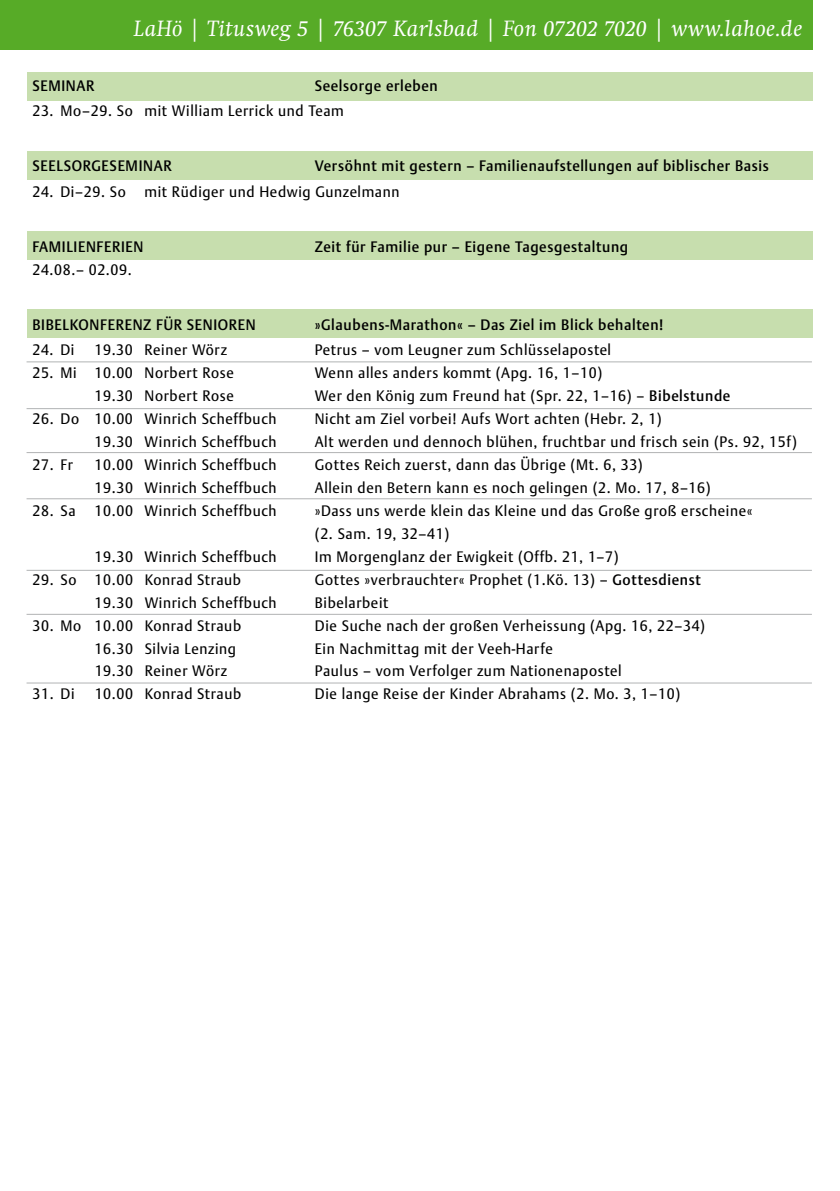
<style>
.page{position:relative;width:840px;height:1191px;background:#fff}
.page>*{position:absolute;margin:0;border:0;box-sizing:border-box;transform-origin:0 0}
.t1{font:italic 23px "Swift EF";letter-spacing:.02em;color:#fff}
.t2{font:15px/23px "DTL Argo TOT";letter-spacing:.045em;color:#000;scale:.95 1}
.t3{font:500 15px "DTL Argo TOT";letter-spacing:.045em;color:#000;scale:.95 1}
.s1{font-weight:500}
</style>
<div class="page">
<hr style="left:27px;top:498px;width:784px;height:1px;background:#b1b3b4">
<hr style="left:27px;top:570px;width:784px;height:1px;background:#b1b3b4">
<hr style="left:27px;top:614px;width:784px;height:1px;background:#b1b3b4">
<hr style="left:27px;top:682px;width:784px;height:1px;background:#b1b3b4">
<hr style="left:27px;top:452px;width:784px;height:1px;background:#b1b3b4">
<hr style="left:27px;top:408px;width:784px;height:1px;background:#b1b3b4">
<hr style="left:27px;top:361px;width:784px;height:1px;background:#b1b3b4">
<div style="left:0;top:0;width:812px;height:50px;background:#57ab27"></div>
<div style="left:27px;top:72px;width:785px;height:28px;background:#c7deae"></div>
<div style="left:27px;top:152px;width:785px;height:28px;background:#c7deae"></div>
<div style="left:27px;top:231px;width:785px;height:28px;background:#c7deae"></div>
<div style="left:27px;top:309px;width:785px;height:28px;background:#c7deae"></div>
<h1 class="t1" style="left:134px;top:16px;width:669px">LaHö | Titusweg 5 | 76307 Karlsbad | Fon 07202 7020 | www.lahoe.de</h1>
<p class="t3" style="left:32px;top:77px;width:67px">SEMINAR</p>
<p class="t3" style="left:314px;top:77px;width:131px">Seelsorge erleben</p>
<p class="t2" style="left:32px;top:100px;width:329px">23. Mo–29. So mit William Lerrick und Team</p>
<p class="t3" style="left:32px;top:157px;width:148px">SEELSORGESEMINAR</p>
<p class="t3" style="left:314px;top:157px;width:479px">Versöhnt mit gestern – Familienaufstellungen auf biblischer Basis</p>
<p class="t2" style="left:32px;top:180px;width:388px">24. Di–29. So mit Rüdiger und Hedwig Gunzelmann</p>
<p class="t3" style="left:32px;top:237px;width:118px">FAMILIENFERIEN</p>
<p class="t3" style="left:314px;top:237px;width:331px">Zeit für Familie pur – Eigene Tagesgestaltung</p>
<p class="t2" style="left:32px;top:258px;width:106px">24.08.– 02.09.</p>
<p class="t3" style="left:32px;top:315px;width:236px">BIBELKONFERENZ FÜR SENIOREN</p>
<p class="t3" style="left:314px;top:315px;width:368px">»Glaubens-Marathon« – Das Ziel im Blick behalten!</p>
<p class="t2" style="left:32px;top:338px;width:46px">24. Di</p>
<p class="t2" style="left:94px;top:338px;width:141px">19.30 Reiner Wörz</p>
<p class="t2" style="left:314px;top:338px;width:313px">Petrus – vom Leugner zum Schlüsselapostel</p>
<p class="t2" style="left:32px;top:361px;width:213px">25. Mi 10.00 Norbert Rose</p>
<p class="t2" style="left:314px;top:361px;width:304px">Wenn alles anders kommt (Apg. 16, 1–10)</p>
<p class="t2" style="left:94px;top:384px;width:148px">19.30 Norbert Rose</p>
<p class="t2" style="left:314px;top:384px;width:439px">Wer den König zum Freund hat (Spr. 22, 1–16) – <span class="s1">Bibelstunde</span></p>
<p class="t2" style="left:32px;top:407px;width:258px">26. Do 10.00 Winrich Scheffbuch</p>
<p class="t2" style="left:314px;top:407px;width:366px">Nicht am Ziel vorbei! Aufs Wort achten (Hebr. 2, 1)</p>
<p class="t2" style="left:94px;top:430px;width:193px">19.30 Winrich Scheffbuch</p>
<p class="t2" style="left:314px;top:430px;width:508px">Alt werden und dennoch blühen, fruchtbar und frisch sein (Ps. 92, 15f)</p>
<p class="t2" style="left:32px;top:453px;width:44px">27. Fr</p>
<p class="t2" style="left:94px;top:453px;width:193px">10.00 Winrich Scheffbuch</p>
<p class="t2" style="left:314px;top:453px;width:346px">Gottes Reich zuerst, dann das Übrige (Mt. 6, 33)</p>
<p class="t2" style="left:94px;top:476px;width:193px">19.30 Winrich Scheffbuch</p>
<p class="t2" style="left:314px;top:476px;width:418px">Allein den Betern kann es noch gelingen (2. Mo. 17, 8–16)</p>
<p class="t2" style="left:32px;top:499px;width:47px">28. Sa</p>
<p class="t2" style="left:94px;top:499px;width:193px">10.00 Winrich Scheffbuch</p>
<p class="t2" style="left:314px;top:499px;width:462px">»Dass uns werde klein das Kleine und das Große groß erscheine« (2. Sam. 19, 32–41)</p>
<p class="t2" style="left:94px;top:545px;width:193px">19.30 Winrich Scheffbuch</p>
<p class="t2" style="left:314px;top:545px;width:321px">Im Morgenglanz der Ewigkeit (Offb. 21, 1–7)</p>
<p class="t2" style="left:33px;top:568px;width:221px">29. So 10.00 Konrad Straub</p>
<p class="t2" style="left:315px;top:568px;width:407px">Gottes »verbrauchter« Prophet (1.Kö. 13) – <span class="s1">Gottesdienst</span></p>
<p class="t2" style="left:95px;top:591px;width:193px">19.30 Winrich Scheffbuch</p>
<p class="t2" style="left:315px;top:591px;width:79px">Bibelarbeit</p>
<p class="t2" style="left:33px;top:614px;width:221px">30. Mo 10.00 Konrad Straub</p>
<p class="t2" style="left:315px;top:614px;width:412px">Die Suche nach der großen Verheissung (Apg. 16, 22–34)</p>
<p class="t2" style="left:95px;top:637px;width:150px">16.30 Silvia Lenzing</p>
<p class="t2" style="left:315px;top:637px;width:252px">Ein Nachmittag mit der Veeh-Harfe</p>
<p class="t2" style="left:95px;top:660px;width:141px">19.30 Reiner Wörz</p>
<p class="t2" style="left:315px;top:660px;width:324px">Paulus – vom Verfolger zum Nationenapostel</p>
<p class="t2" style="left:33px;top:683px;width:46px">31. Di</p>
<p class="t2" style="left:95px;top:683px;width:156px">10.00 Konrad Straub</p>
<p class="t2" style="left:315px;top:683px;width:386px">Die lange Reise der Kinder Abrahams (2. Mo. 3, 1–10)</p>
</div>
